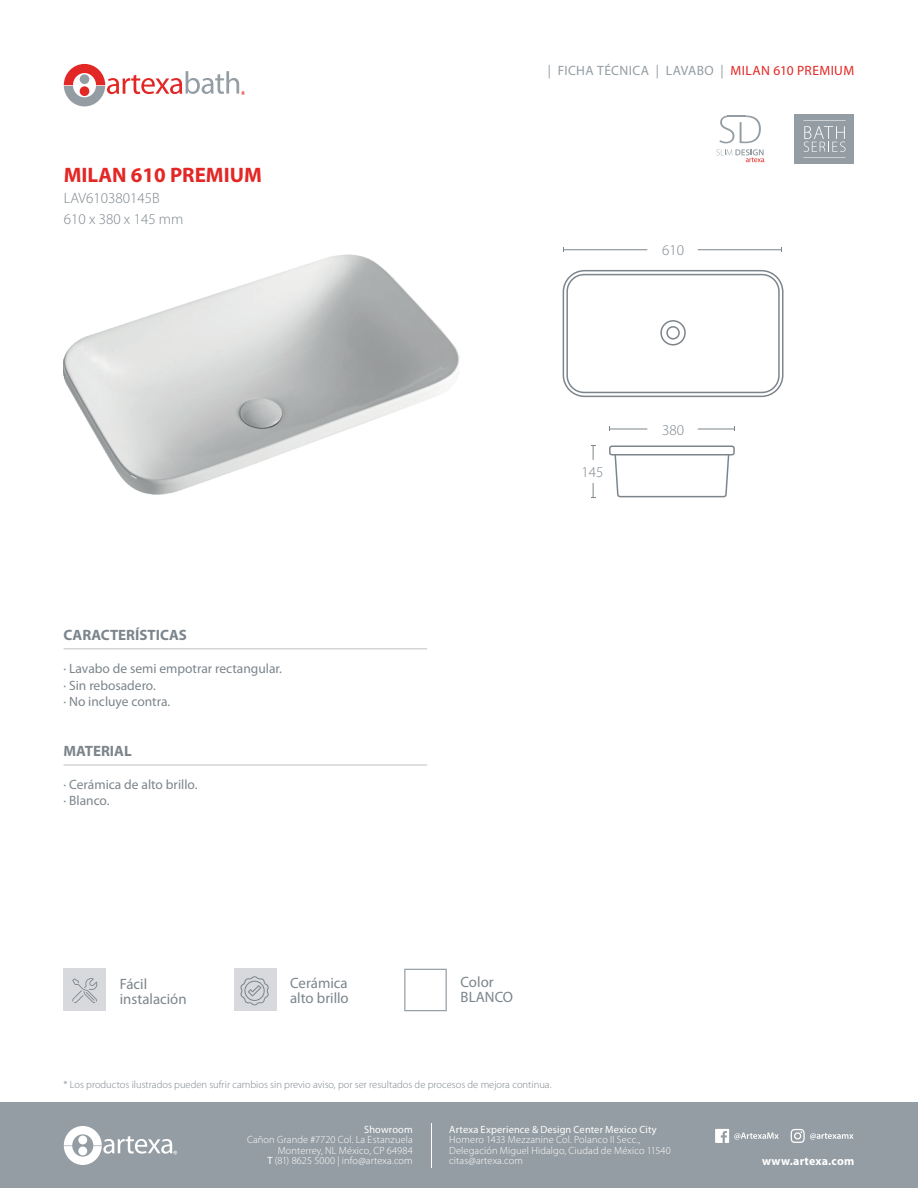
<style>
.page{position:relative;width:918px;height:1188px;background:#fff}
.page>*{position:absolute;margin:0;border:0;box-sizing:border-box;transform-origin:0 0}
.t1{font:700 21px "Myriad Pro";color:#e32725}
.t2{font:15px/15px "Myriad Pro";color:#7c858c}
.t3{font:300 15px/21px "Myriad Pro";color:#7c858c}
.t4{font:700 15px "Myriad Pro";color:#7c858c}
.t5{font:13.5px/16.5px "Myriad Pro";color:#7c858c}
.t6{font:13.5px "Myriad Pro";letter-spacing:.025em;color:#949da3}
.t7{font:700 12px "Myriad Pro";letter-spacing:.015em;color:#fff}
.t8{font:300 10.5px/10.5px "Myriad Pro";letter-spacing:.01em;color:#fff;text-align:right}
.t9{font:300 10.5px "Myriad Pro";color:#7c858c}
.t10{font:10.5px "Myriad Pro";letter-spacing:.015em;color:#fff}
.s1{color:#e32725}
.s2{font-weight:400}
</style>
<div class="page">
<hr style="left:64px;top:648px;width:363px;height:1px;background:#bdc0c4">
<hr style="left:64px;top:765px;width:363px;height:1px;background:#bdc0c4">
<div style="left:0;top:1103px;width:918px;height:85px;background:#949da3"></div>
<hr style="left:431px;top:1123px;width:1px;height:45px;background:#fff">
<svg style="left:64px;top:1126px;width:113px;height:39px"></svg>
<svg style="left:64px;top:64px;width:181px;height:42px"></svg>
<svg style="left:791px;top:1129px;width:63px;height:14px"></svg>
<svg style="left:715px;top:1129px;width:64px;height:14px"></svg>
<svg style="left:404px;top:969px;width:43px;height:42px"></svg>
<div style="left:64px;top:969px;width:42px;height:42px;background:#d7d9dc"></div>
<svg style="left:72px;top:978px;width:26px;height:25px"></svg>
<div style="left:234px;top:969px;width:42px;height:42px;background:#d7d9dc"></div>
<svg style="left:240px;top:976px;width:29px;height:29px"></svg>
<hr style="left:563px;top:249px;width:84px;height:1px;background:#7c858c">
<hr style="left:698px;top:249px;width:84px;height:1px;background:#7c858c">
<hr style="left:609px;top:429px;width:38px;height:1px;background:#7c858c">
<hr style="left:698px;top:429px;width:36px;height:1px;background:#7c858c">
<svg style="left:591px;top:483px;width:5px;height:15px"></svg>
<svg style="left:592px;top:446px;width:2px;height:14px"></svg>
<svg style="left:609px;top:445px;width:126px;height:52px"></svg>
<svg style="left:716px;top:149px;width:49px;height:14px"></svg>
<svg style="left:719px;top:116px;width:42px;height:27px"></svg>
<div style="left:795px;top:114px;width:59px;height:50px;background:#949da3"></div>
<svg style="left:804px;top:126px;width:42px;height:26px"></svg>
<hr style="left:803px;top:120px;width:43px;height:1px;background:#fff">
<hr style="left:803px;top:157px;width:43px;height:1px;background:#fff">
<img style="left:64px;top:255px;width:396px;height:239px">
<svg style="left:563px;top:270px;width:221px;height:127px"></svg>
<h1 class="t1" style="left:64px;top:163px;width:200px">MILAN 610 PREMIUM</h1>
<h2 class="t3" style="left:64px;top:188px;width:121px">LAV610380145B<br>610 x 380 x 145 mm</h2>
<h2 class="t4" style="left:64px;top:627px;width:125px">CARACTERÍSTICAS</h2>
<p class="t5" style="left:64px;top:661px;width:220px">· Lavabo de semi empotrar rectangular. · Sin rebosadero.<br>· No incluye contra.</p>
<h2 class="t4" style="left:64px;top:742px;width:70px">MATERIAL</h2>
<p class="t5" style="left:64px;top:776px;width:135px">· Cerámica de alto brillo. · Blanco.</p>
<h2 class="t2" style="left:120px;top:977px;width:68px">Fácil instalación</h2>
<h2 class="t2" style="left:290px;top:976px;width:60px">Cerámica alto brillo</h2>
<p class="t6" style="left:548px;top:64px;width:308px">| FICHA TÉCNICA | LAVABO | <span class="s1">MILAN 610 PREMIUM</span></p>
<h2 class="t3" style="left:662px;top:240px;width:23px">610</h2>
<h2 class="t3" style="left:582px;top:462px;width:23px">145</h2>
<h2 class="t3" style="left:662px;top:419px;width:23px">380</h2>
<h2 class="t2" style="left:461px;top:974px;width:54px">Color<br>BLANCO</h2>
<p class="t9" style="left:64px;top:1078px;width:490px">* Los productos ilustrados pueden sufrir cambios sin previo aviso, por ser resultados de procesos de mejora continua.</p>
<p class="t10" style="left:364px;top:1124px;width:50px">Showroom</p>
<p class="t8" style="left:247px;top:1135px;width:167px">Cañon Grande #7720 Col. La Estanzuela<br>Monterrey, NL México, CP 64984<br><span class="s2">T</span> (81) 8625 5000 | info@artexa.com</p>
<p class="t10" style="left:449px;top:1124px;width:209px">Artexa Experience &amp; Design Center Mexico City</p>
<p class="t8" style="left:449px;top:1135px;width:223px;text-align:left">Homero 1433 Mezzanine Col. Polanco II Secc.,<br>Delegación Miguel Hidalgo, Ciudad de México 11540 citas@artexa.com</p>
<p class="t7" style="left:762px;top:1154px;width:94px">www.artexa.com</p>
</div>
